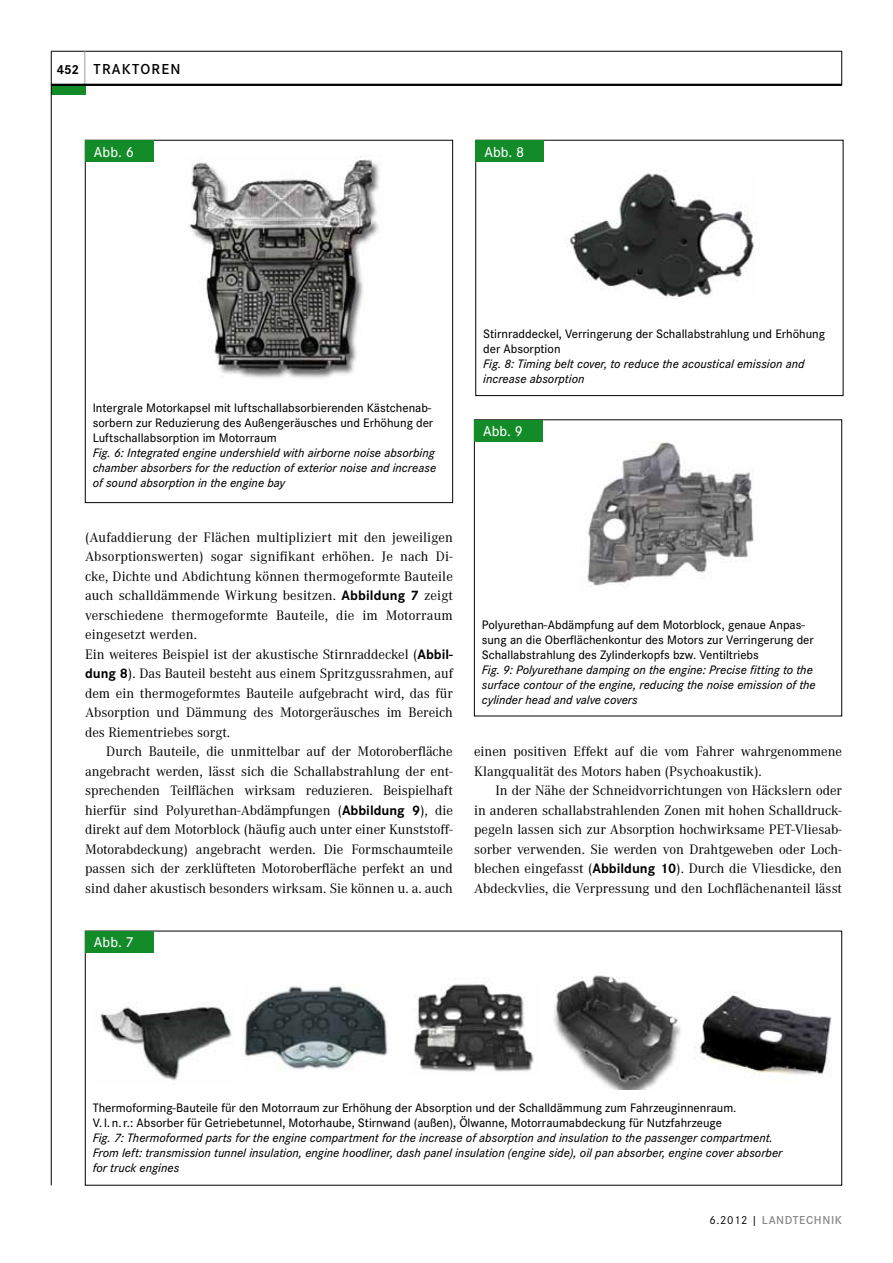
<style>
.page{position:relative;width:893px;height:1263px;background:#fff}
.page>*{position:absolute;margin:0;border:0;box-sizing:border-box;transform-origin:0 0}
.t1{font:500 15px "Corporate S";color:#fff}
.t2{font:600 15px "Corporate S";letter-spacing:.08em;color:#000}
.t3{font:14.25px/19.5px "Corporate A";color:#000}
.t4{font:700 13.5px "Corporate S";color:#000}
.t5{font:italic 500 12.75px/15px "Corporate S";color:#000}
.t6{font:500 12.75px/15px "Corporate S";color:#000}
.t7{font:600 12px "Corporate S";letter-spacing:.05em;color:#87888a}
.s1{font-family:"Corporate S";font-weight:700}
.s2{font-weight:400;color:#000}
</style>
<div class="page">
<hr style="left:51px;top:51px;width:791px;height:1px;background:#000">
<hr style="left:85px;top:51px;width:1px;height:34px;background:#9c9e9f">
<hr style="left:841px;top:51px;width:1px;height:34px;background:#000">
<div style="left:51px;top:85px;width:34px;height:10px;background:#148b29"></div>
<hr style="left:51px;top:51px;width:1px;height:1134px;background:#000">
<hr style="left:51px;top:84px;width:791px;height:2px;background:#000">
<div style="left:85px;top:140px;width:368px;height:363px;border:1px solid #000"></div>
<img style="left:190px;top:155px;width:190px;height:224px">
<div style="left:85px;top:140px;width:68px;height:22px;background:#148b29"></div>
<div style="left:475px;top:140px;width:368px;height:256px;border:1px solid #000"></div>
<img style="left:567px;top:170px;width:187px;height:128px">
<div style="left:476px;top:140px;width:68px;height:22px;background:#148b29"></div>
<img style="left:587px;top:441px;width:167px;height:145px">
<div style="left:475px;top:420px;width:68px;height:21px;background:#148b29"></div>
<div style="left:85px;top:931px;width:68px;height:21px;background:#148b29"></div>
<img style="left:96px;top:1002px;width:136px;height:79px">
<img style="left:243px;top:984px;width:145px;height:86px">
<img style="left:414px;top:984px;width:120px;height:88px">
<img style="left:554px;top:975px;width:127px;height:115px">
<img style="left:694px;top:992px;width:138px;height:86px">
<p class="t4" style="left:57px;top:61px;width:24px">452</p>
<p class="t2" style="left:94px;top:60px;width:88px">TRAKTOREN</p>
<p class="t1" style="left:94px;top:143px;width:41px">Abb. 6</p>
<p class="t1" style="left:484px;top:143px;width:41px">Abb. 8</p>
<p class="t6" style="left:93px;top:400px;width:342px">Intergrale Motorkapsel mit luftschallabsorbierenden Kästchenab&shy;sorbern zur Reduzierung des Außengeräusches und Erhöhung der<br>Luftschallabsorption im Motorraum</p>
<p class="t5" style="left:93px;top:445px;width:345px;text-align:justify">Fig. 6: Integrated engine undershield with airborne noise absorbing chamber absorbers for the reduction of exterior noise and increase of sound absorption in the engine bay</p>
<p class="t6" style="left:483px;top:327px;width:343px">Stirnraddeckel, Verringerung der Schallabstrahlung und Erhöhung der Absorption</p>
<p class="t5" style="left:483px;top:357px;width:323px">Fig. 8: Timing belt cover, to reduce the acoustical emission and increase absorption</p>
<p class="t1" style="left:483px;top:423px;width:41px">Abb. 9</p>
<p class="t3" style="left:85px;top:528px;width:369px">(Aufaddierung der Flächen multipliziert mit den jeweiligen Absorptionswerten) sogar signifikant erhöhen. Je nach Di&shy;cke, Dichte und Abdichtung können thermogeformte Bauteile auch schalldämmende Wirkung besitzen. <span class="s1">Abbildung 7</span> zeigt verschiedene thermogeformte Bauteile, die im Motorraum eingesetzt werden.<br>Ein weiteres Beispiel ist der akustische Stirnraddeckel (<span class="s1">Abbil&shy;dung 8</span>). Das Bauteil besteht aus einem Spritzgussrahmen, auf dem ein thermogeformtes Bauteile aufgebracht wird, das für Absorption und Dämmung des Motorgeräusches im Bereich des Riementriebes sorgt.</p>
<p class="t3" style="left:85px;top:742px;width:369px;text-align:justify;text-indent:21px">Durch Bauteile, die unmittelbar auf der Motoroberfläche angebracht werden, lässt sich die Schallabstrahlung der ent&shy;sprechenden Teilflächen wirksam reduzieren. Beispielhaft hierfür sind Polyurethan-Abdämpfungen (<span class="s1">Abbildung 9</span>), die direkt auf dem Motorblock (häufig auch unter einer Kunststoff-Motorabdeckung) angebracht werden. Die Formschaumteile passen sich der zerklüfteten Motoroberfläche perfekt an und sind daher akustisch besonders wirksam. Sie können u. a. auch</p>
<p class="t3" style="left:474px;top:742px;width:369px">einen positiven Effekt auf die vom Fahrer wahrgenommene<br>Klangqualität des Motors haben (Psychoakustik).</p>
<p class="t6" style="left:482px;top:617px;width:334px">Polyurethan-Abdämpfung auf dem Motorblock, genaue Anpas&shy;sung an die Oberflächenkontur des Motors zur Verringerung der<br>Schallabstrahlung des Zylinderkopfs bzw. Ventiltriebs</p>
<p class="t5" style="left:482px;top:662px;width:335px">Fig. 9: Polyurethane damping on the engine: Precise fitting to the surface contour of the engine, reducing the noise emission of the cylinder head and valve covers</p>
<p class="t3" style="left:474px;top:781px;width:369px;text-align:justify;text-indent:21px">In der Nähe der Schneidvorrichtungen von Häckslern oder in anderen schallabstrahlenden Zonen mit hohen Schalldruck&shy;pegeln lassen sich zur Absorption hochwirksame PET-Vliesab&shy;sorber verwenden. Sie werden von Drahtgeweben oder Loch&shy;blechen eingefasst (<span class="s1">Abbildung 10</span>). Durch die Vliesdicke, den Abdeckvlies, die Verpressung und den Lochflächenanteil lässt</p>
<p class="t1" style="left:94px;top:934px;width:41px">Abb. 7</p>
<p class="t6" style="left:93px;top:1100px;width:645px">Thermoforming-Bauteile für den Motorraum zur Erhöhung der Absorption und der Schalldämmung zum Fahrzeuginnenraum.<br>V.l.n.r.: Absorber für Getriebetunnel, Motorhaube, Stirnwand (außen), Ölwanne, Motorraumabdeckung für Nutzfahrzeuge</p>
<p class="t5" style="left:93px;top:1130px;width:691px">Fig. 7: Thermoformed parts for the engine compartment for the increase of absorption and insulation to the passenger compartment.<br>From left: transmission tunnel insulation, engine hoodliner, dash panel insulation (engine side), oil pan absorber, engine cover absorber for truck engines</p>
<p class="t7" style="left:709px;top:1213px;width:134px"><span class="s2">6.2012 |</span> LANDTECHNIK</p>
</div>
